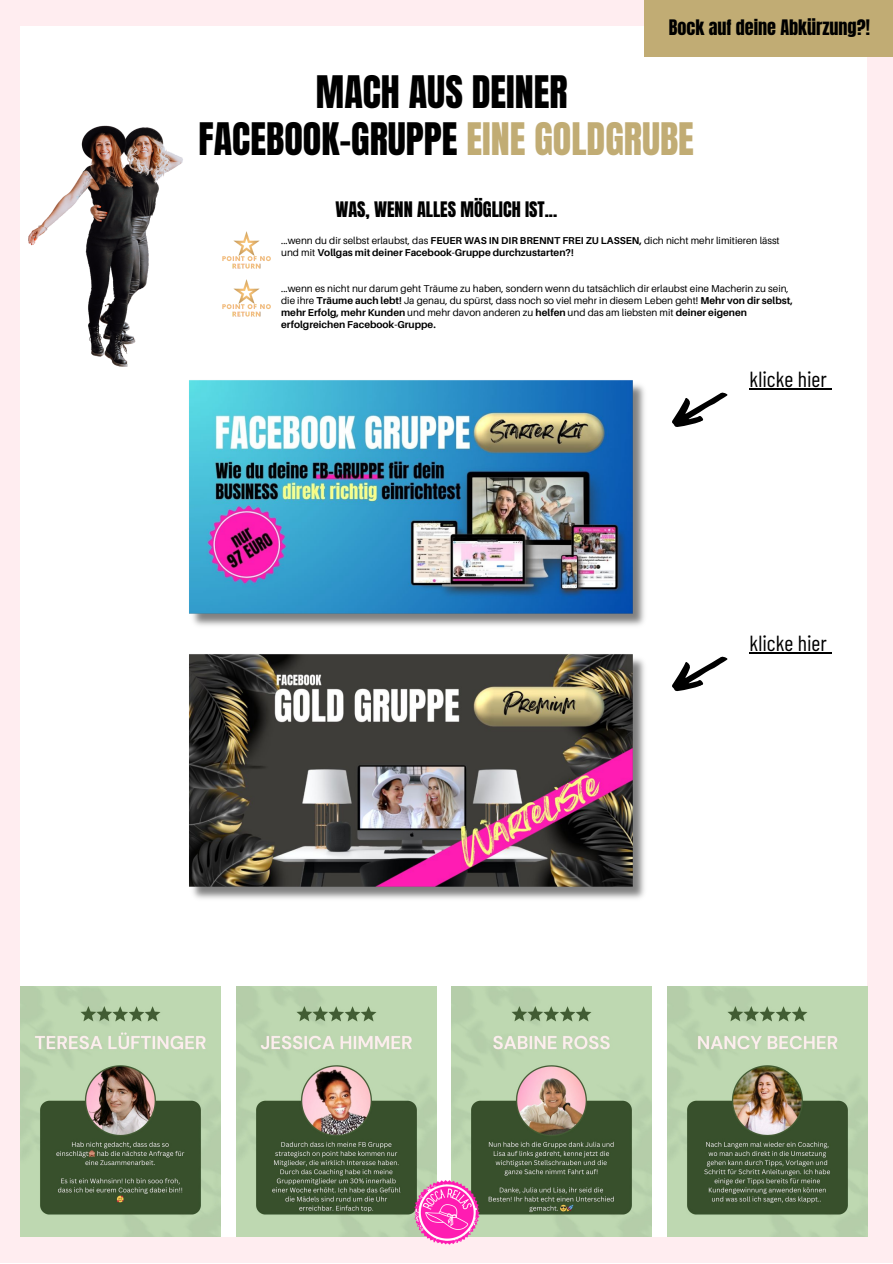
<style>
.page{position:relative;width:893px;height:1264px;background:#fff}
.page>*{position:absolute;margin:0;border:0;box-sizing:border-box;transform-origin:0 0}
.t1{font:38.1px "Anton";color:#000}
.t2{font:21.75px "Barlow Condensed";color:#000}
.t3{font:18.15px "Anton";color:#000}
.t4{font:9.9px/12px "Aileron";color:#000}
.t5{font:700 9.9px/12px "Aileron";color:#000}
.s1{color:#c1ac74}
.s2{font-weight:400}
.s3{font-weight:700}
</style>
<div class="page">
<div style="left:0;top:0;width:892px;height:1262px;background:#ffedf0"></div>
<div style="left:20px;top:26px;width:846px;height:1210px;background:#fff"></div>
<img style="left:28px;top:125px;width:155px;height:242px">
<img style="left:189px;top:380px;width:456px;height:246px">
<img style="left:189px;top:654px;width:456px;height:245px">
<svg style="left:672px;top:392px;width:56px;height:35px"></svg>
<hr style="left:749px;top:388px;width:77px;height:1px;background:#000">
<svg style="left:672px;top:656px;width:56px;height:36px"></svg>
<hr style="left:749px;top:652px;width:77px;height:1px;background:#000">
<img style="left:21px;top:986px;width:200px;height:250px">
<img style="left:236px;top:986px;width:200px;height:250px">
<img style="left:451px;top:986px;width:200px;height:250px">
<img style="left:667px;top:986px;width:200px;height:250px">
<img style="left:222px;top:279px;width:49px;height:38px">
<img style="left:222px;top:231px;width:49px;height:38px">
<div style="left:644px;top:0;width:248px;height:57px;background:#c1ac74"></div>
<img style="left:411px;top:1176px;width:70px;height:69px">
<p class="t3" style="left:668px;top:15px;width:202px">Bock auf deine Abkürzung?!</p>
<p class="t1" style="left:316px;top:64px;width:253px">MACH AUS DEINER</p>
<p class="t1" style="left:199px;top:112px;width:497px">FACEBOOK-GRUPPE <span class="s1">EINE GOLDGRUBE</span></p>
<p class="t3" style="left:335px;top:197px;width:223px">WAS, WENN ALLES MÖGLICH IST...</p>
<p class="t5" style="left:281px;top:234px;width:500px"><span class="s2">...wenn du dir selbst erlaubst, das</span> FEUER WAS IN DIR BRENNT FREI ZU LASSEN, <span class="s2">dich nicht mehr limitieren lässt und mit</span> Vollgas mit deiner Facebook-Gruppe durchzustarten?!</p>
<p class="t4" style="left:281px;top:282px;width:513px">...wenn es nicht nur darum geht Träume zu haben, sondern wenn du tatsächlich dir erlaubst eine Macherin zu sein, die ihre <span class="s3">Träume auch lebt!</span> Ja genau, du spürst, dass noch so viel mehr in diesem Leben geht! <span class="s3">Mehr von dir selbst, mehr Erfolg, mehr Kunden</span> und mehr davon anderen zu <span class="s3">helfen</span> und das am liebsten mit <span class="s3">deiner eigenen erfolgreichen Facebook-Gruppe.</span></p>
<p class="t2" style="left:749px;top:365px;width:79px">klicke hier</p>
<p class="t2" style="left:749px;top:629px;width:79px">klicke hier</p>
</div>
